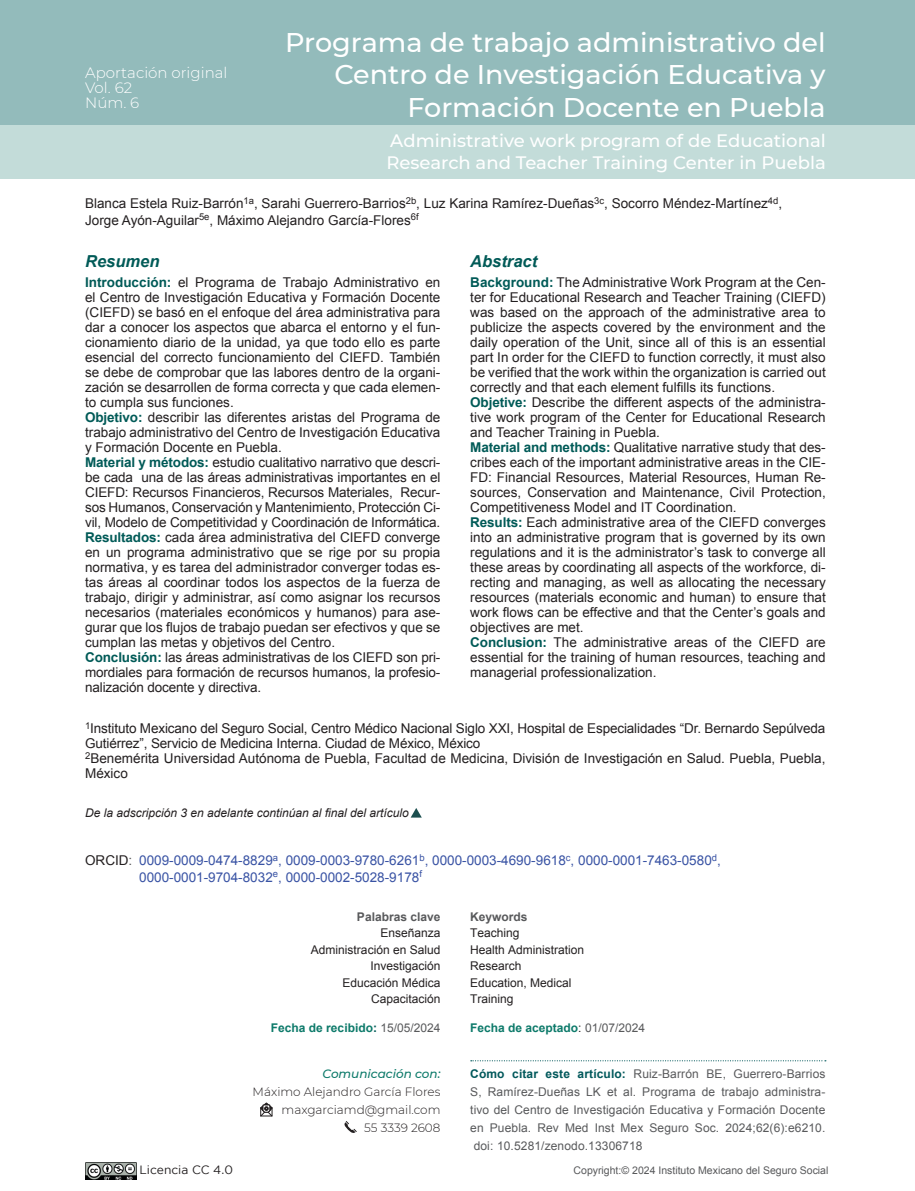
<style>
.page{position:relative;width:915px;height:1191px;background:#fff}
.page>*{position:absolute;margin:0;border:0;box-sizing:border-box;transform-origin:0 0}
.t1{font:500 27px/32.4px "Montserrat";color:#fff;text-align:right}
.t2{font:500 18px/21.6px "Montserrat";color:#fff}
.t3{font:italic 700 16.5px "Arial";color:#005a57}
.t4{font:300 15px/15px "Montserrat";color:#fff}
.t5{font:13.5px/15px "Arial";color:#231f20}
.t6{font:13.5px/16.2px "Arial";color:#3953a4}
.t7{font:12px/18px "Arial";letter-spacing:.01em;color:#58595b;text-align:justify}
.t8{font:12px/16.5px "Arial";color:#231f20}
.t9{font:300 12px/18px "Montserrat";color:#231f20;text-align:right}
.t10{font:italic 12px "Arial";color:#231f20}
.t11{font:700 12px "Arial";color:#0d7a6a}
.t12{font:700 12px "Arial";color:#58595b}
.t13{font:italic 500 12px "Montserrat";color:#0d7a6a}
.t14{font:12px "Gotham";color:#231f20}
.t15{font:10.5px "Arial";color:#58595b}
.s1{font-weight:700;color:#005a57}
.s2{color:#231f20}
.s3{color:#58595b}
.s4{color:#005a57}
.s5{font-weight:400;color:#58595b}
.s6{font-weight:400;color:#231f20}
.s7{font-weight:700;color:#01585b}
</style>
<div class="page">
<div style="left:0;top:0;width:914px;height:125px;background:#93bbbb"></div>
<div style="left:0;top:125px;width:914px;height:54px;background:#c3dcd9"></div>
<svg style="left:470px;top:1060px;width:355px;height:1px"></svg>
<svg style="left:260px;top:1102px;width:13px;height:15px"></svg>
<svg style="left:344px;top:1121px;width:13px;height:12px"></svg>
<img style="left:85px;top:1162px;width:51px;height:17px">
<svg style="left:411px;top:808px;width:10px;height:9px"></svg>
<p class="t4" style="left:85px;top:64px;width:144px">Aportación original<br>Vol. 62<br>Núm. 6</p>
<h1 class="t1" style="left:285px;top:25px;width:541px">Programa de trabajo administrativo del<br>Centro de Investigación Educativa y<br>Formación Docente en Puebla</h1>
<h2 class="t2" style="left:386px;top:129px;width:440px">Administrative work program of de Educational<br>Research and Teacher Training Center in Puebla</h2>
<p class="t5" style="left:85px;top:195px;width:698px;line-height:16.5px">Blanca Estela Ruiz-Barrón<sup>1a</sup>, Sarahi Guerrero-Barrios<sup>2b</sup>, Luz Karina Ramírez-Dueñas<sup>3c</sup>, Socorro Méndez-Martínez<sup>4d</sup>,<br>Jorge Ayón-Aguilar<sup>5e</sup>, Máximo Alejandro García-Flores<sup>6f</sup></p>
<p class="t3" style="left:85px;top:251px;width:76px">Resumen</p>
<p class="t3" style="left:470px;top:251px;width:68px">Abstract</p>
<p class="t5" style="left:470px;top:275px;width:357px"><span class="s1">Background:</span> The Administrative Work Program at the Cen&shy;ter for Educational Research and Teacher Training (CIEFD) was based on the approach of the administrative area to publicize the aspects covered by the environment and the daily operation of the Unit, since all of this is an essential part In order for the CIEFD to function correctly, it must also be verified that the work within the organization is carried out correctly and that each element fulfills its functions.<br><span class="s1">Objetive:</span> Describe the different aspects of the administra&shy;tive work program of the Center for Educational Research and Teacher Training in Puebla.<br><span class="s1">Material and methods:</span> Qualitative narrative study that des&shy;cribes each of the important administrative areas in the CIE-FD: Financial Resources, Material Resources, Human Re&shy;sources, Conservation and Maintenance, Civil Protection, Competitiveness Model and IT Coordination.<br><span class="s1">Results:</span> Each administrative area of the CIEFD converges into an administrative program that is governed by its own regulations and it is the administrator’s task to converge all these areas by coordinating all aspects of the workforce, di&shy;recting and managing, as well as allocating the necessary resources (materials economic and human) to ensure that work flows can be effective and that the Center’s goals and objectives are met.<br><span class="s1">Conclusion:</span> The administrative areas of the CIEFD are essential for the training of human resources, teaching and managerial professionalization.</p>
<p class="t5" style="left:85px;top:275px;width:357px"><span class="s1">Introducción:</span> el Programa de Trabajo Administrativo en el Centro de Investigación Educativa y Formación Docente (CIEFD) se basó en el enfoque del área administrativa para dar a conocer los aspectos que abarca el entorno y el fun&shy;cionamiento diario de la unidad, ya que todo ello es parte esencial del correcto funcionamiento del CIEFD. También se debe de comprobar que las labores dentro de la organi&shy;zación se desarrollen de forma correcta y que cada elemen&shy;to cumpla sus funciones.<br><span class="s1">Objetivo:</span> describir las diferentes aristas del Programa de trabajo administrativo del Centro de Investigación Educativa y Formación Docente en Puebla.<br><span class="s1">Material y métodos:</span> estudio cualitativo narrativo que descri&shy;be cada una de las áreas administrativas importantes en el CIEFD: Recursos Financieros, Recursos Materiales, Recur&shy;sos Humanos, Conservación y Mantenimiento, Protección Ci&shy;vil, Modelo de Competitividad y Coordinación de Informática.<br><span class="s1">Resultados:</span> cada área administrativa del CIEFD converge en un programa administrativo que se rige por su propia normativa, y es tarea del administrador converger todas es&shy;tas áreas al coordinar todos los aspectos de la fuerza de trabajo, dirigir y administrar, así como asignar los recursos necesarios (materiales económicos y humanos) para ase&shy;gurar que los flujos de trabajo puedan ser efectivos y que se cumplan las metas y objetivos del Centro.<br><span class="s1">Conclusión:</span> las áreas administrativas de los CIEFD son pri&shy;mordiales para formación de recursos humanos, la profesio&shy;nalización docente y directiva.</p>
<p class="t5" style="left:85px;top:721px;width:741px"><sup>1</sup>Instituto Mexicano del Seguro Social, Centro Médico Nacional Siglo XXI, Hospital de Especialidades “Dr. Bernardo Sepúlveda Gutiérrez”, Servicio de Medicina Interna. Ciudad de México, México<br><sup>2</sup>Benemérita Universidad Autónoma de Puebla, Facultad de Medicina, División de Investigación en Salud. Puebla, Puebla, México</p>
<p class="t10" style="left:85px;top:805px;width:325px">De la adscripción 3 en adelante continúan al final del artículo</p>
<p class="t6" style="left:139px;top:852px;width:583px;text-indent:-54px"><span class="s2">ORCID</span><span class="s3">:</span> 0009-0009-0474-8829<sup>a</sup>, 0009-0003-9780-6261<sup>b</sup>, 0000-0003-4690-9618<sup>c</sup>, 0000-0001-7463-0580<sup>d</sup>,<br>0000-0001-9704-8032<sup>e</sup>, 0000-0002-5028-9178<sup>f</sup></p>
<p class="t12" style="left:357px;top:908px;width:85px">Palabras clave</p>
<p class="t8" style="left:311px;top:924px;width:131px;text-align:right">Enseñanza<br>Administración en Salud<br>Investigación<br>Educación Médica<br>Capacitación</p>
<p class="t12" style="left:470px;top:908px;width:59px">Keywords</p>
<p class="t8" style="left:470px;top:924px;width:116px">Teaching<br>Health Administration<br>Research<br>Education, Medical<br>Training</p>
<p class="t11" style="left:271px;top:1019px;width:171px">Fecha de recibido<span class="s4">:</span> <span class="s5">15/05/2024</span></p>
<p class="t11" style="left:470px;top:1020px;width:176px">Fecha de aceptado<span class="s6">:</span> <span class="s5">01/07/2024</span></p>
<p class="t13" style="left:322px;top:1065px;width:119px">Comunicación con:</p>
<p class="t9" style="left:252px;top:1082px;width:189px">Máximo Alejandro García Flores maxgarciamd@gmail.com<br>55 3339 2608</p>
<p class="t7" style="left:470px;top:1064px;width:356px"><span class="s7">Cómo citar este artículo:</span> Ruiz-Barrón BE, Guerrero-Barrios S, Ramírez-Dueñas LK et al. Programa de trabajo administra&shy;tivo del Centro de Investigación Educativa y Formación Docente en Puebla. Rev Med Inst Mex Seguro Soc. 2024;62(6):e6210. doi: 10.5281/zenodo.13306718</p>
<p class="t14" style="left:139px;top:1162px;width:95px">Licencia CC 4.0</p>
<p class="t15" style="left:573px;top:1163px;width:256px">Copyright:© 2024 Instituto Mexicano del Seguro Social</p>
</div>
